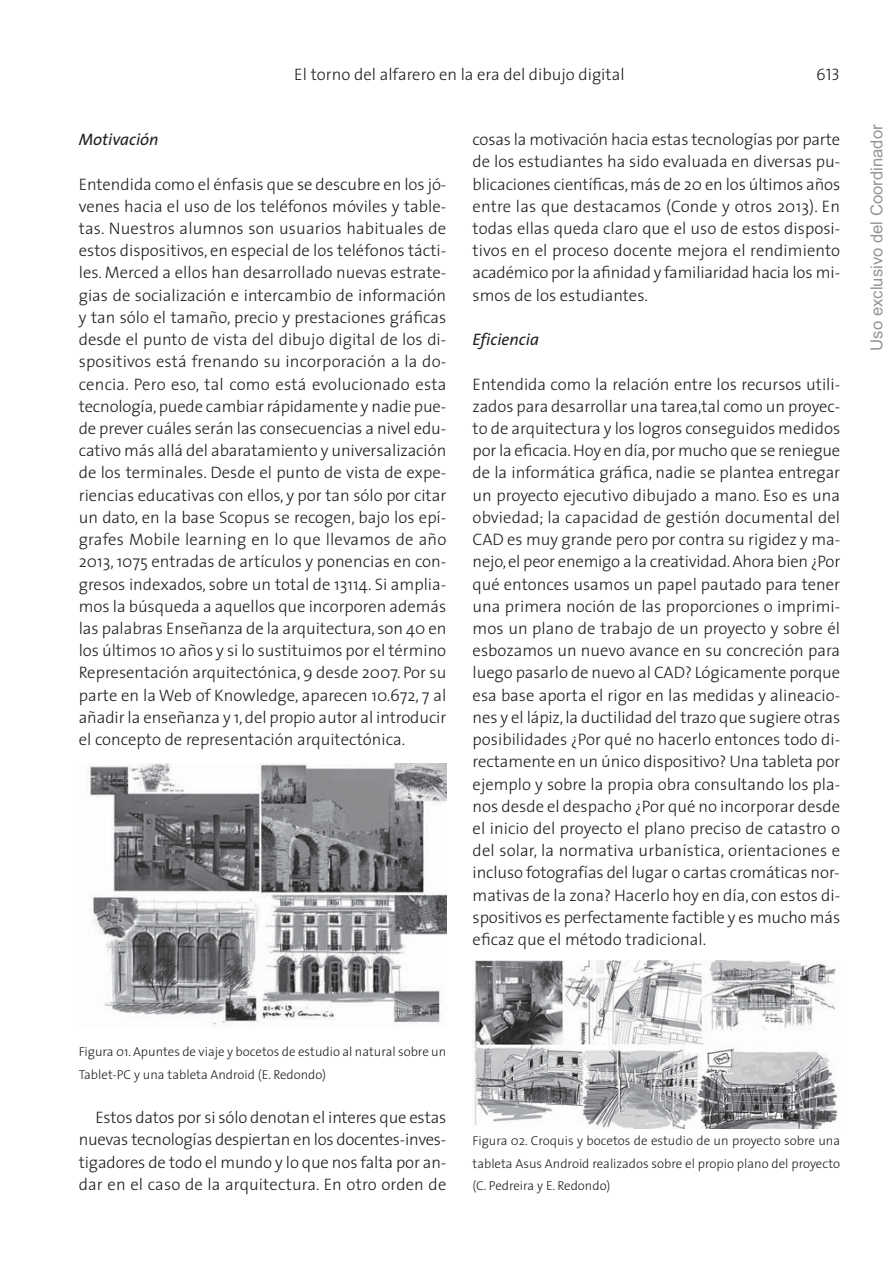
<style>
.page{position:relative;width:893px;height:1263px;background:#fff}
.page>*{position:absolute;margin:0;border:0;box-sizing:border-box;transform-origin:0 0}
.t1{font:300 16.65px/22.2px "The Sans";color:#231f20;text-align:justify}
.t2{font:16.65px "Arial";color:#939598}
.t3{font:italic 16.65px "The Sans";color:#231f20}
.t4{font:16.65px "The Sans Light Caps";color:#231f20}
.t5{font:300 12.9px/22.2px "The Sans";color:#231f20}
</style>
<div class="page">
<img style="left:85px;top:764px;width:361px;height:262px">
<img style="left:473px;top:961px;width:365px;height:168px">
<p class="t1" style="left:294px;top:65px;width:332px">El torno del alfarero en la era del dibujo digital</p>
<p class="t4" style="left:816px;top:61px;width:25px">613</p>
<p class="t3" style="left:79px;top:130px;width:81px">Motivación</p>
<p class="t1" style="left:79px;top:175px;width:369px">Entendida como el énfasis que se descubre en los jó&shy;venes hacia el uso de los teléfonos móviles y table&shy;tas. Nuestros alumnos son usuarios habituales de estos dispositivos, en especial de los teléfonos tácti&shy;les. Merced a ellos han desarrollado nuevas estrate&shy;gias de socialización e intercambio de información y tan sólo el tamaño, precio y prestaciones gráficas desde el punto de vista del dibujo digital de los di&shy;spositivos está frenando su incorporación a la do&shy;cencia. Pero eso, tal como está evolucionado esta tecnología, puede cambiar rápidamente y nadie pue - de prever cuáles serán las consecuencias a nivel edu&shy;cativo más allá del abaratamiento y universalización de los terminales. Desde el punto de vista de expe&shy;riencias educativas con ellos, y por tan sólo por citar un dato, en la base Scopus se recogen, bajo los epí&shy;grafes Mobile learning en lo que llevamos de año 2013, 1075 entradas de artículos y ponencias en con&shy;gresos indexados, sobre un total de 13114. Si amplia&shy;mos la búsqueda a aquellos que incorporen además las palabras Enseñanza de la arquitectura, son 40 en los últimos 10 años y si lo sustituimos por el término Representación arquitectónica, 9 desde 2007. Por su parte en la Web of Knowledge, aparecen 10.672, 7 al añadir la enseñanza y 1, del propio autor al introducir el concepto de representación arquitectónica.</p>
<p class="t1" style="left:473px;top:130px;width:369px">cosas la motivación hacia estas tecnologías por parte de los estudiantes ha sido evaluada en diversas pu&shy;blicaciones científicas, más de 20 en los últimos años entre las que destacamos (Conde y otros 2013). En todas ellas queda claro que el uso de estos disposi&shy;tivos en el proceso docente mejora el rendimiento académico por la afinidad y familiaridad hacia los mi&shy;smos de los estudiantes.</p>
<p class="t3" style="left:473px;top:330px;width:68px">Eficiencia</p>
<p class="t1" style="left:473px;top:375px;width:369px">Entendida como la relación entre los recursos utili&shy;zados para desarrollar una tarea,tal como un proyec - to de arquitectura y los logros conseguidos medidos por la eficacia. Hoy en día, por mucho que se reniegue de la informática gráfica, nadie se plantea entregar un proyecto ejecutivo dibujado a mano. Eso es una obviedad; la capacidad de gestión documental del CAD es muy grande pero por contra su rigidez y ma&shy;nejo, el peor enemigo a la creatividad. Ahora bien ¿Por qué entonces usamos un papel pautado para tener una primera noción de las proporciones o imprimi&shy;mos un plano de trabajo de un proyecto y sobre él esbozamos un nuevo avance en su concreción para luego pasarlo de nuevo al CAD? Lógicamente porque esa base aporta el rigor en las medidas y alineacio&shy;nes y el lápiz, la ductilidad del trazo que sugiere otras posibilidades ¿Por qué no hacerlo entonces todo di&shy;rectamente en un único dispositivo? Una tableta por ejemplo y sobre la propia obra consultando los pla&shy;nos desde el despacho ¿Por qué no incorporar desde el inicio del proyecto el plano preciso de catastro o del solar, la normativa urbanística, orientaciones e incluso fotografías del lugar o cartas cromáticas nor&shy;mativas de la zona? Hacerlo hoy en día, con estos di&shy;spositivos es perfectamente factible y es mucho más eficaz que el método tradicional.</p>
<p class="t2" style="left:867px;top:351px;width:228px;rotate:-90deg">Uso exclusivo del Coordinador</p>
<p class="t5" style="left:79px;top:1042px;width:369px">Figura 01. Apuntes de viaje y bocetos de estudio al natural sobre un<br>Tablet-PC y una tableta Android (E. Redondo)</p>
<p class="t1" style="left:79px;top:1108px;width:369px;text-indent:17px">Estos datos por si sólo denotan el interes que estas nuevas tecnologías despiertan en los docentes-inves - tigadores de todo el mundo y lo que nos falta por an - dar en el caso de la arquitectura. En otro orden de</p>
<p class="t5" style="left:473px;top:1131px;width:369px;text-align:justify">Figura 02. Croquis y bocetos de estudio de un proyecto sobre una tableta Asus Android realizados sobre el propio plano del proyecto (C. Pedreira y E. Redondo)</p>
</div>
